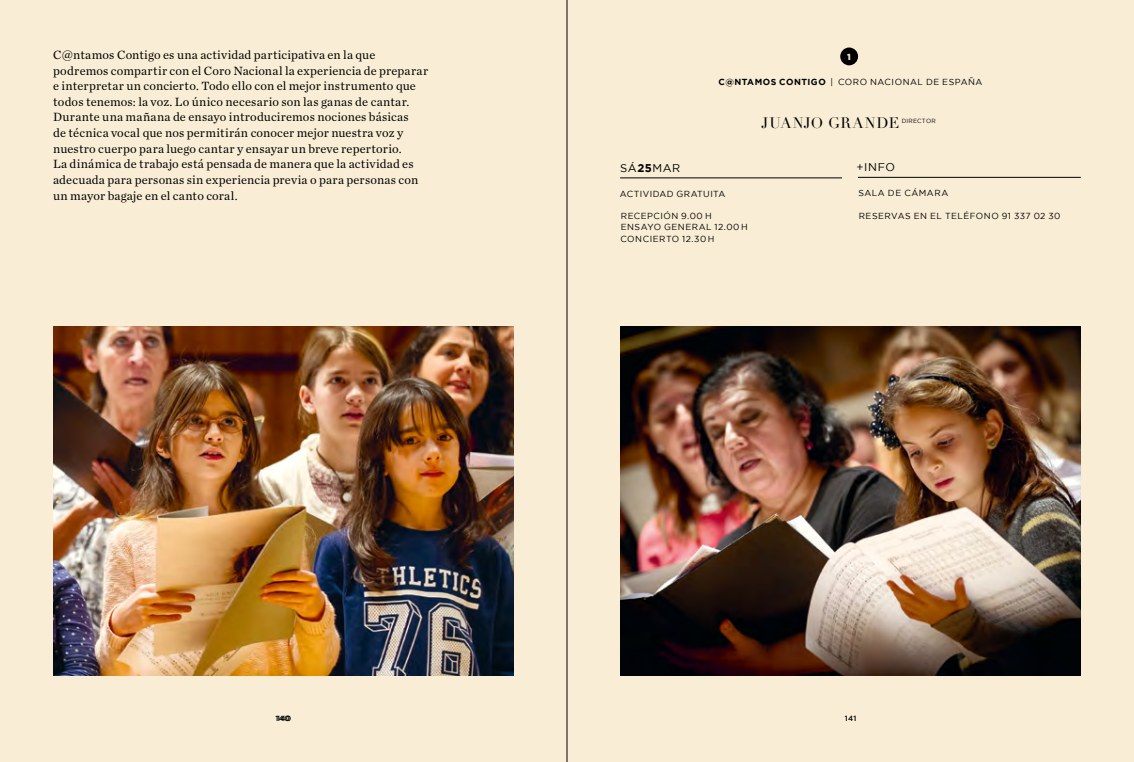
<style>
.page{position:relative;width:1134px;height:762px;background:#f9edd5}
.page>*{position:absolute;margin:0;border:0;box-sizing:border-box;transform-origin:0 0}
.t1{font:15px "Didot LT Std";letter-spacing:.04em;color:#000}
.TXT{font:12.5px/15.6px "Chronicle Text G1";letter-spacing:.015em;color:#000}
.t2{font:11.25px "Gotham";letter-spacing:.05em;color:#000}
.CICLO{font:8.75px "Gotham";letter-spacing:.055em;color:#000}
.TXT_1_BLANCO{font:8.75px "Gotham";letter-spacing:.055em;color:#000}
.NUM_TOPO_TEMP{font:900 8.75px "Gotham";color:#f9edd5}
.FOLIO{font:500 7.5px "Gotham";letter-spacing:.045em;color:#000}
.t3{font:6px "Gotham";letter-spacing:.035em;color:#000}
.s1{font-weight:700}
</style>
<div class="page">
<div style="left:840px;top:48px;width:18px;height:17px;background:#000;border-radius:50%"></div>
<hr style="left:620px;top:178px;width:222px;height:1px;background:#000">
<hr style="left:858px;top:177px;width:223px;height:1px;background:#000">
<img style="left:620px;top:326px;width:461px;height:349px">
<img style="left:53px;top:326px;width:461px;height:349px">
<hr style="left:567px;top:0;width:1px;height:762px;background:#000">
<p class="TXT" style="left:53px;top:46px;width:376px">C@ntamos Contigo es una actividad participativa en la que podremos compartir con el Coro Nacional la experiencia de preparar e interpretar un concierto. Todo ello con el mejor instrumento que todos tenemos: la voz. Lo único necesario son las ganas de cantar.<br>Durante una mañana de ensayo introduciremos nociones básicas<br>de técnica vocal que nos permitirán conocer mejor nuestra voz y nuestro cuerpo para luego cantar y ensayar un breve repertorio.<br>La dinámica de trabajo está pensada de manera que la actividad es adecuada para personas sin experiencia previa o para personas con un mayor bagaje en el canto coral.</p>
<p class="NUM_TOPO_TEMP" style="left:847px;top:51px;width:5px">1</p>
<p class="CICLO" style="left:718px;top:77px;width:265px"><span class="s1">C@NTAMOS CONTIGO</span> | CORO NACIONAL DE ESPAÑA</p>
<p class="t2" style="left:620px;top:161px;width:62px">SÁ<span class="s1">25</span>MAR</p>
<p class="CICLO" style="left:620px;top:189px;width:107px">ACTIVIDAD GRATUITA</p>
<p class="CICLO" style="left:621px;top:211px;width:93px">RECEPCIÓN 9.00 H</p>
<p class="TXT_1_BLANCO" style="left:621px;top:222px;width:128px">ENSAYO GENERAL 12.00 H</p>
<p class="TXT_1_BLANCO" style="left:620px;top:234px;width:96px">CONCIERTO 12.30 H</p>
<p class="t1" style="left:761px;top:114px;width:139px">JUANJO GRANDE</p>
<p class="t3" style="left:902px;top:117px;width:35px">DIRECTOR</p>
<p class="t2" style="left:857px;top:161px;width:40px">+INFO</p>
<p class="CICLO" style="left:858px;top:188px;width:91px">SALA DE CÁMARA</p>
<p class="CICLO" style="left:859px;top:211px;width:203px">RESERVAS EN EL TELÉFONO 91 337 02 30</p>
<p class="FOLIO" style="left:276px;top:714px;width:16px">140</p>
<p class="FOLIO" style="left:845px;top:714px;width:13px">141</p>
<p class="FOLIO" style="left:277px;top:714px;width:16px">140</p>
</div>
